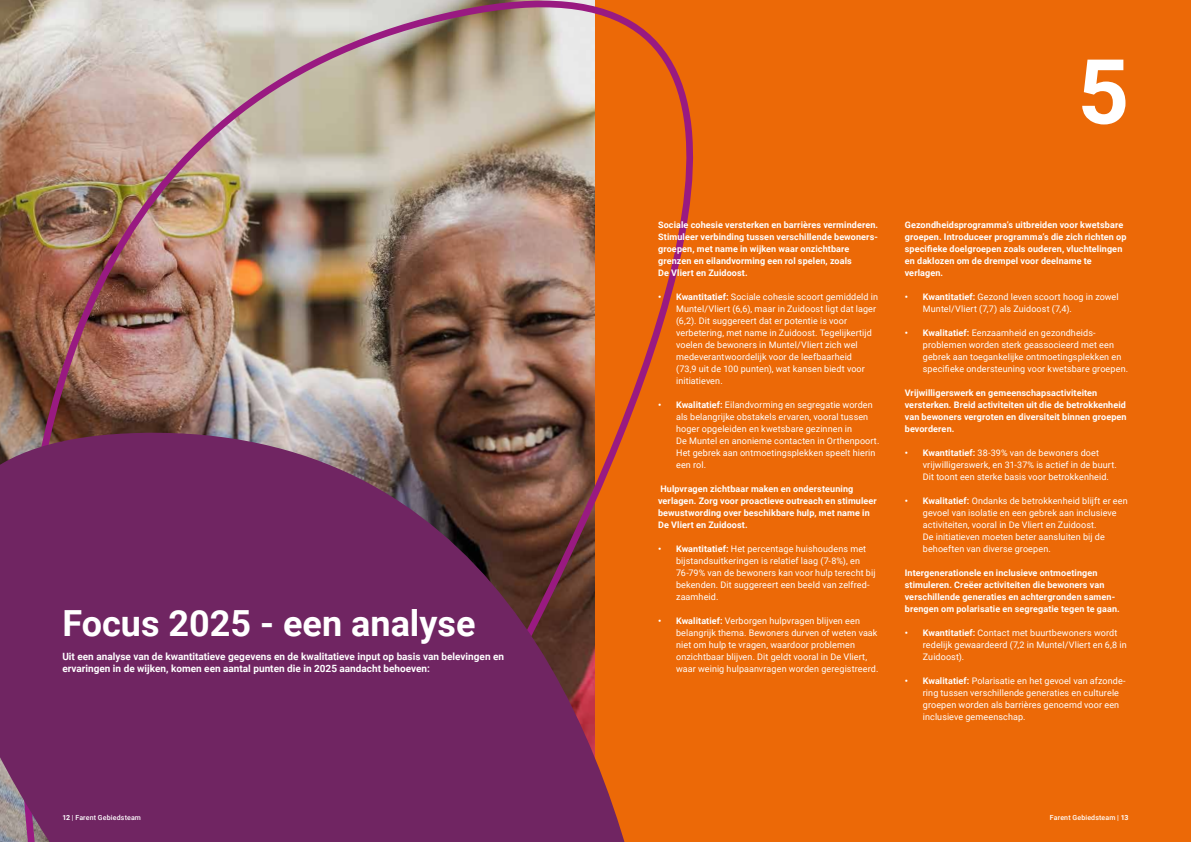
<style>
.page{position:relative;width:1191px;height:842px;background:#fff}
.page>*{position:absolute;margin:0;border:0;box-sizing:border-box;transform-origin:0 0}
.t1{font:700 90px "Roboto";color:#fff}
.t2{font:700 36px "Roboto";color:#fff}
.t3{font:700 10px/12px "Roboto";color:#fff}
.t4{font:9px/12px "Roboto";letter-spacing:.01em;color:#fff}
.t5{font:700 9px/12px "Roboto";letter-spacing:.015em;color:#fff}
.t6{font:500 7px "Roboto";letter-spacing:.02em;color:#fff}
.s1{font-weight:700}
.s2{font-weight:400}
</style>
<div class="page">
<div style="left:595px;top:0;width:596px;height:842px;background:#ec6907"></div>
<img style="left:0;top:0;width:693px;height:422px">
<svg style="left:0;top:422px;width:629px;height:420px;background:#752f58"></svg>
<h2 class="t2" style="left:62px;top:598px;width:415px">Focus 2025 - een analyse</h2>
<p class="t3" style="left:62px;top:650px;width:443px">Uit een analyse van de kwantitatieve gegevens en de kwalitatieve input op basis van belevingen en ervaringen in de wijken, komen een aantal punten die in 2025 aandacht behoeven:</p>
<h1 class="t1" style="left:1077px;top:29px;width:53px">5</h1>
<p class="t5" style="left:658px;top:218px;width:222px">Sociale cohesie versterken en barrières verminderen.<br>Stimuleer verbinding tussen verschillende bewoners&shy;groepen, met name in wijken waar onzichtbare grenzen en eilandvorming een rol spelen, zoals<br>De Vliert en Zuidoost.</p>
<p class="t4" style="left:676px;top:290px;width:203px;text-indent:-18px"><span class="s1">• Kwantitatief:</span> Sociale cohesie scoort gemiddeld in Muntel/Vliert (6,6), maar in Zuidoost ligt dat lager (6,2). Dit suggereert dat er potentie is voor verbetering, met name in Zuidoost. Tegelijkertijd voelen de bewoners in Muntel/Vliert zich wel medeverantwoordelijk voor de leefbaarheid<br>(73,9 uit de 100 punten), wat kansen biedt voor initiatieven.</p>
<p class="t4" style="left:676px;top:398px;width:205px;text-indent:-18px"><span class="s1">• Kwalitatief:</span> Eilandvorming en segregatie worden als belangrijke obstakels ervaren, vooral tussen hoger opgeleiden en kwetsbare gezinnen in<br>De Muntel en anonieme contacten in Orthenpoort.<br>Het gebrek aan ontmoetingsplekken speelt hierin een rol.</p>
<p class="t5" style="left:658px;top:482px;width:220px">Hulpvragen zichtbaar maken en ondersteuning verlagen. Zorg voor proactieve outreach en stimuleer bewustwording over beschikbare hulp, met name in De Vliert en Zuidoost.</p>
<p class="t4" style="left:676px;top:542px;width:201px;text-indent:-18px"><span class="s1">• Kwantitatief:</span> Het percentage huishoudens met bijstandsuitkeringen is relatief laag (7-8%), en 76-79% van de bewoners kan voor hulp terecht bij bekenden. Dit suggereert een beeld van zelfred&shy;zaamheid.</p>
<p class="t4" style="left:676px;top:614px;width:204px;text-indent:-18px"><span class="s1">• Kwalitatief:</span> Verborgen hulpvragen blijven een belangrijk thema. Bewoners durven of weten vaak niet om hulp te vragen, waardoor problemen onzichtbaar blijven. Dit geldt vooral in De Vliert, waar weinig hulpaanvragen worden geregistreerd.</p>
<p class="t5" style="left:904px;top:218px;width:223px">Gezondheidsprogramma’s uitbreiden voor kwetsbare groepen. Introduceer programma’s die zich richten op specifieke doelgroepen zoals ouderen, vluchtelingen en daklozen om de drempel voor deelname te verlagen.</p>
<p class="t4" style="left:922px;top:290px;width:197px;text-indent:-18px"><span class="s1">• Kwantitatief:</span> Gezond leven scoort hoog in zowel<br>Muntel/Vliert (7,7) als Zuidoost (7,4).</p>
<p class="t4" style="left:922px;top:326px;width:207px;text-indent:-18px"><span class="s1">• Kwalitatief:</span> Eenzaamheid en gezondheids&shy;problemen worden sterk geassocieerd met een gebrek aan toegankelijke ontmoetingsplekken en specifieke ondersteuning voor kwetsbare groepen.</p>
<p class="t5" style="left:904px;top:386px;width:223px">Vrijwilligerswerk en gemeenschapsactiviteiten versterken. Breid activiteiten uit die de betrokkenheid van bewoners vergroten en diversiteit binnen groepen bevorderen.</p>
<p class="t4" style="left:922px;top:446px;width:195px;text-indent:-18px"><span class="s1">• Kwantitatief:</span> 38-39% van de bewoners doet vrijwilligerswerk, en 31-37% is actief in de buurt.<br>Dit toont een sterke basis voor betrokkenheid.</p>
<p class="t4" style="left:922px;top:494px;width:206px;text-indent:-18px"><span class="s1">• Kwalitatief:</span> Ondanks de betrokkenheid blijft er een gevoel van isolatie en een gebrek aan inclusieve activiteiten, vooral in De Vliert en Zuidoost.<br>De initiatieven moeten beter aansluiten bij de behoeften van diverse groepen.</p>
<p class="t5" style="left:904px;top:566px;width:216px">Intergenerationele en inclusieve ontmoetingen stimuleren. Creëer activiteiten die bewoners van verschillende generaties en achtergronden samen&shy;brengen om polarisatie en segregatie tegen te gaan.</p>
<p class="t4" style="left:922px;top:626px;width:205px;text-indent:-18px"><span class="s1">• Kwantitatief:</span> Contact met buurtbewoners wordt redelijk gewaardeerd (7,2 in Muntel/Vliert en 6,8 in<br>Zuidoost).</p>
<p class="t4" style="left:922px;top:674px;width:204px;text-indent:-18px"><span class="s1">• Kwalitatief:</span> Polarisatie en het gevoel van afzonde&shy;ring tussen verschillende generaties en culturele groepen worden als barrières genoemd voor een inclusieve gemeenschap.</p>
<p class="t6" style="left:62px;top:812px;width:80px"><span class="s1">12</span> <span class="s2">|</span> Farent Gebiedsteam</p>
<p class="t6" style="left:1050px;top:812px;width:80px">Farent Gebiedsteam | <span class="s1">13</span></p>
</div>
